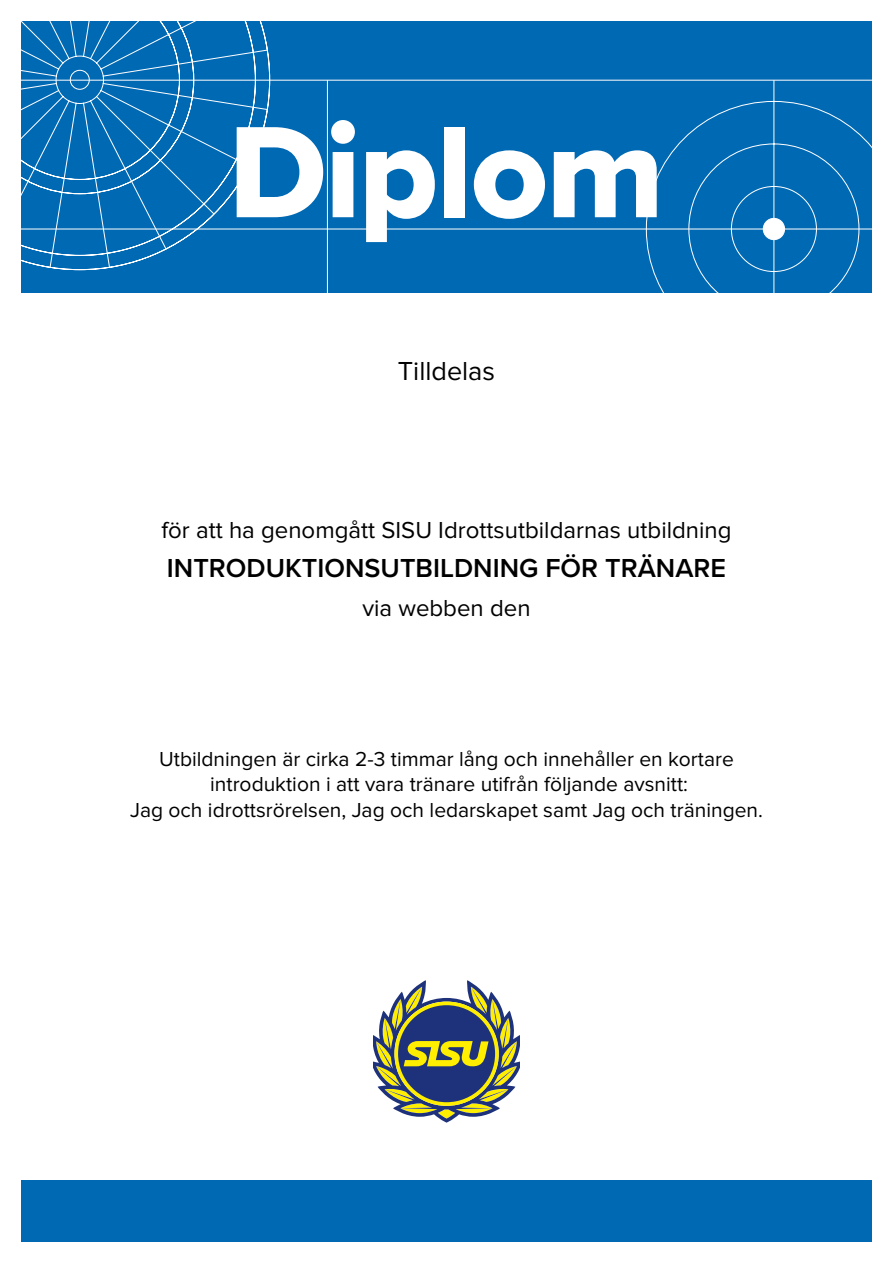
<style>
.page{position:relative;width:893px;height:1263px;background:#fff}
.page>*{position:absolute;margin:0;border:0;box-sizing:border-box;transform-origin:0 0}
.t1{font:135px "Proxima Nova Extrabld";letter-spacing:-.015em;color:#fff}
.t2{font:600 27px "Proxima Nova";color:#000}
.t3{font:27px "Proxima Nova";color:#000}
.t4{font:24px "Proxima Nova";color:#000}
.t5{font:21px/25.2px "Proxima Nova";color:#000;text-align:center}
</style>
<div class="page">
<div style="left:21px;top:21px;width:851px;height:272px;background:#0069b4"></div>
<div style="left:21px;top:1180px;width:851px;height:62px;background:#0069b4"></div>
<svg style="left:374px;top:980px;width:145px;height:143px"></svg>
<svg style="left:21px;top:21px;width:247px;height:58px"></svg>
<svg style="left:21px;top:79px;width:851px;height:214px"></svg>
<div style="left:763px;top:218px;width:21px;height:22px;background:#fff;border-radius:50%"></div>
<div style="left:763px;top:218px;width:22px;height:22px;border:1px solid #fff;border-radius:50%"></div>
<h1 class="t1" style="left:229px;top:72px;width:437px">Diplom</h1>
<p class="t3" style="left:398px;top:356px;width:99px">Tilldelas</p>
<p class="t4" style="left:161px;top:516px;width:572px">för att ha genomgått SISU Idrottsutbildarnas utbildning</p>
<p class="t2" style="left:167px;top:548px;width:561px">INTRODUKTIONSUTBILDNING FÖR TRÄNARE</p>
<p class="t4" style="left:362px;top:594px;width:170px">via webben den</p>
<p class="t5" style="left:130px;top:747px;width:634px">Utbildningen är cirka 2-3 timmar lång och innehåller en kortare introduktion i att vara tränare utifrån följande avsnitt:<br>Jag och idrottsrörelsen, Jag och ledarskapet samt Jag och träningen.</p>
</div>
